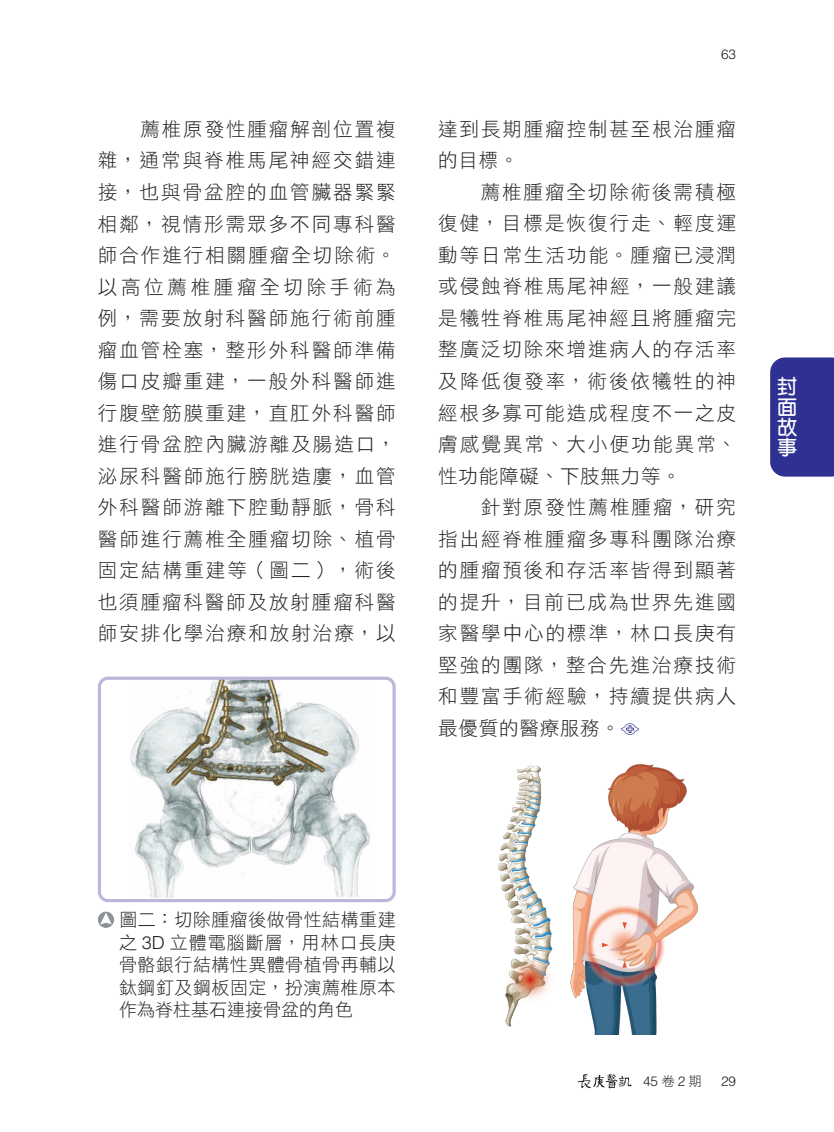
<style>
.page{position:relative;width:834px;height:1132px;background:#fff}
.page>*{position:absolute;margin:0;border:0;box-sizing:border-box;transform-origin:0 0}
.t1{font:700 20.25px/20.2px "AR Yuan B5";color:#fff;text-align:justify}
.t2{font:19.5px/31.5px "DF Hei Std W3";letter-spacing:.1em;color:#231f20;text-align:justify}
.t3{font:18px/22.5px "DF Hei Std W3";letter-spacing:.025em;color:#231f20;text-align:justify}
.t4{font:300 13.5px "Helvetica LT Std";color:#231f20}
.s1{font-family:"Helvetica LT Std";font-weight:300}
.s2{font-family:"DF Hei Std W3";font-weight:400}
</style>
<div class="page">
<div style="left:770px;top:357px;width:63px;height:119px;background:#2e3092"></div>
<svg style="left:621px;top:723px;width:18px;height:11px"></svg>
<img style="left:99px;top:680px;width:295px;height:220px">
<div style="left:98px;top:676px;width:297px;height:225px;border:3px solid #bbb7da;border-radius:9px"></div>
<div style="left:98px;top:911px;width:16px;height:16px;background:#8d9298;border-radius:50%"></div>
<svg style="left:100px;top:912px;width:12px;height:12px"></svg>
<img style="left:498px;top:764px;width:201px;height:269px">
<svg style="left:577px;top:1074px;width:54px;height:13px"></svg>
<p class="t4" style="left:721px;top:46px;width:17px">63</p>
<p class="t2" style="left:98px;top:113px;width:299px;text-indent:43px">薦椎原發性腫瘤解剖位置複雜，通常與脊椎馬尾神經交錯連接，也與骨盆腔的血管臟器緊緊相鄰，視情形需眾多不同專科醫師合作進行相關腫瘤全切除術。以高位薦椎腫瘤全切除手術為例，需要放射科醫師施行術前腫瘤血管栓塞，整形外科醫師準備傷口皮瓣重建，一般外科醫師進行腹壁筋膜重建，直肛外科醫師進行骨盆腔內臟游離及腸造口，泌尿科醫師施行膀胱造廔，血管外科醫師游離下腔動靜脈，骨科醫師進行薦椎全腫瘤切除、植骨固定結構重建等（圖二），術後也須腫瘤科醫師及放射腫瘤科醫師安排化學治療和放射治療，以</p>
<p class="t2" style="left:438px;top:113px;width:299px">達到長期腫瘤控制甚至根治腫瘤的目標。</p>
<p class="t2" style="left:438px;top:176px;width:299px;text-indent:43px">薦椎腫瘤全切除術後需積極復健，目標是恢復行走、輕度運動等日常生活功能。腫瘤已浸潤或侵蝕脊椎馬尾神經，一般建議是犧牲脊椎馬尾神經且將腫瘤完整廣泛切除來增進病人的存活率及降低復發率，術後依犧牲的神經根多寡可能造成程度不一之皮膚感覺異常、大小便功能異常、性功能障礙、下肢無力等。</p>
<p class="t2" style="left:438px;top:491px;width:299px;text-indent:43px">針對原發性薦椎腫瘤，研究指出經脊椎腫瘤多專科團隊治療的腫瘤預後和存活率皆得到顯著的提升，目前已成為世界先進國家醫學中心的標準，林口長庚有堅強的團隊，整合先進治療技術和豐富手術經驗，持續提供病人最優質的醫療服務。</p>
<p class="t1" style="left:776px;top:376px;width:21px">封面故事</p>
<p class="t3" style="left:119px;top:908px;width:278px">圖二：切除腫瘤後做骨性結構重建之 <span class="s1">3D</span> 立體電腦斷層，用林口長庚骨骼銀行結構性異體骨植骨再輔以鈦鋼釘及鋼板固定，扮演薦椎原本作為脊柱基石連接骨盆的角色</p>
<p class="t4" style="left:643px;top:1072px;width:60px">45<span class="s2">卷</span>2<span class="s2">期</span></p>
<p class="t4" style="left:721px;top:1072px;width:17px">29</p>
</div>
